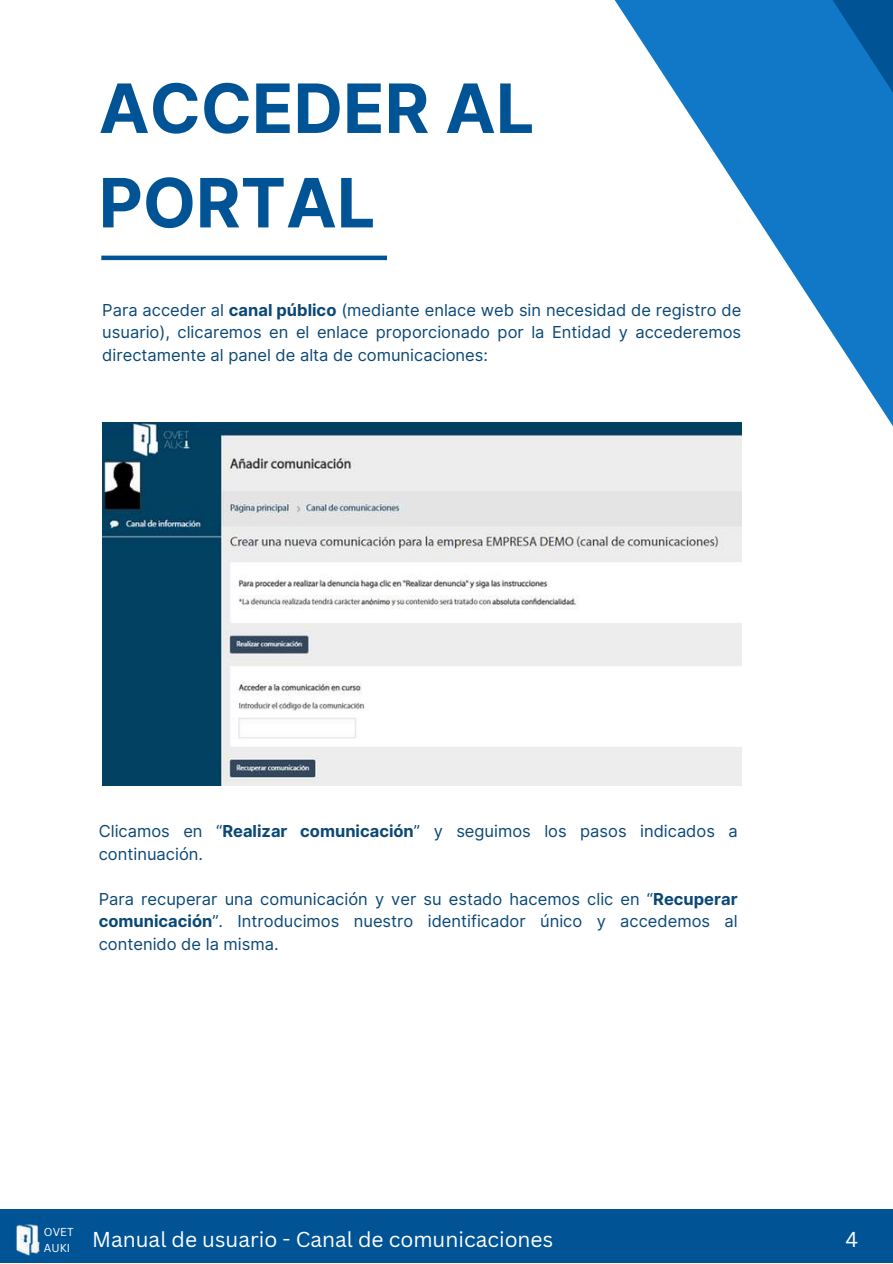
<style>
.page{position:relative;width:893px;height:1264px;background:#fff}
.page>*{position:absolute;margin:0;border:0;box-sizing:border-box;transform-origin:0 0}
.t1{font:700 67.95px/94.3px "Inter";color:#005495}
.t2{font:21px "Canva Sans";color:#fff}
.t3{font:16.5px/22.5px "Inter";color:#0b4876;text-align:justify}
.t4{font:11.25px/15.6px "Canva Sans";color:#fff}
.s1{font-weight:700}
</style>
<div class="page">
<div style="left:0;top:1209px;width:892px;height:53px;background:#005495"></div>
<img style="left:16px;top:1224px;width:25px;height:32px">
<div style="left:101px;top:255px;width:286px;height:5px;background:#005495"></div>
<svg style="left:722px;top:165px;width:170px;height:308px"></svg>
<svg style="left:614px;top:0;width:278px;height:165px;fill:#1078c6"></svg>
<img style="left:102px;top:422px;width:639px;height:363px">
<h1 class="t1" style="left:99px;top:61px;width:437px">ACCEDER AL<br>PORTAL</h1>
<p class="t3" style="left:102px;top:298px;width:640px">Para acceder al <span class="s1">canal público</span> (mediante enlace web sin necesidad de registro de usuario), clicaremos en el enlace proporcionado por la Entidad y accederemos directamente al panel de alta de comunicaciones:</p>
<p class="t3" style="left:99px;top:820px;width:640px">Clicamos en “<span class="s1">Realizar comunicación</span>” y seguimos los pasos indicados a continuación.</p>
<p class="t3" style="left:99px;top:887px;width:640px">Para recuperar una comunicación y ver su estado hacemos clic en “<span class="s1">Recuperar comunicación</span>”. Introducimos nuestro identificador único y accedemos al contenido de la misma.</p>
<p class="t4" style="left:44px;top:1223px;width:31px">OVET<br>AUKI</p>
<p class="t2" style="left:92px;top:1224px;width:462px">Manual de usuario - Canal de comunicaciones</p>
<p class="t2" style="left:845px;top:1224px;width:14px">4</p>
</div>
